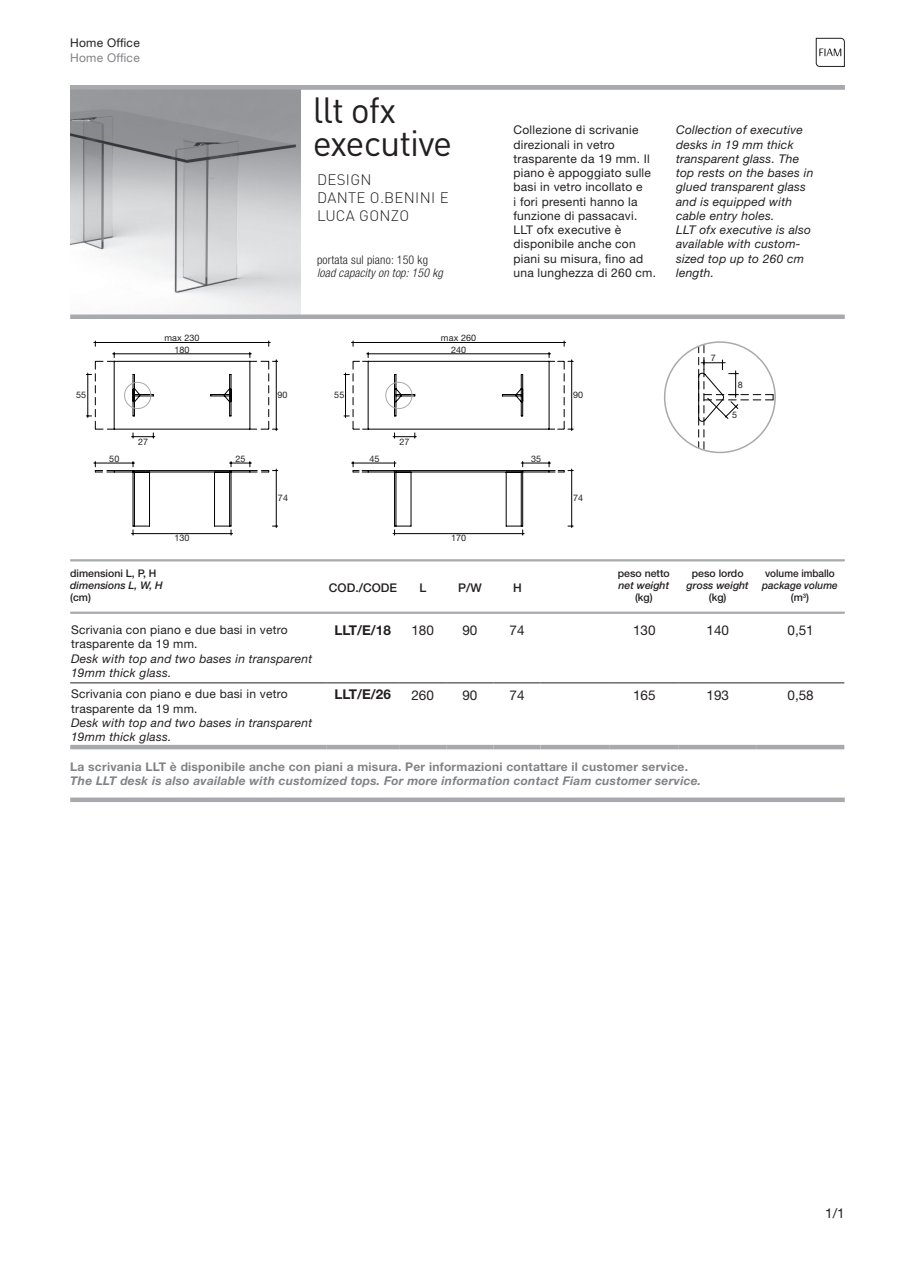
<style>
.page{position:relative;width:915px;height:1263px;background:#fff}
.page>*{position:absolute;margin:0;border:0;box-sizing:border-box;transform-origin:0 0}
.t1{font:36px/33px "DIN";letter-spacing:-.03em;color:#231f20}
.t2{font:300 15px/18px "DIN";letter-spacing:.02em;color:#231f20}
.t3{font:13.5px "Helvetica Neue";color:#231f20}
.t4{font:700 13.5px "Helvetica Neue";color:#231f20}
.t5{font:12px/14.2px "Helvetica Neue";letter-spacing:.02em;color:#231f20}
.t6{font:italic 12px/14.2px "Helvetica Neue";letter-spacing:.02em;color:#231f20}
.t7{font:700 12px "Helvetica Neue";letter-spacing:.02em;color:#808285}
.t8{font:italic 700 12px "Helvetica Neue";letter-spacing:.02em;color:#808285}
.t9{font:italic 300 condensed 12px "Helvetica Neue";letter-spacing:.015em;color:#231f20}
.t10{font:300 condensed 12px "Helvetica Neue";letter-spacing:.015em;color:#231f20}
.t11{font:500 12px "Helvetica Neue";color:#231f20}
.t12{font:12px "Helvetica Neue";letter-spacing:.02em;color:#808285}
.t13{font:500 10.5px "Helvetica Neue";color:#231f20}
.t14{font:italic 500 10.5px "Helvetica Neue";color:#231f20}
.t15{font:italic 500 10.5px/12px "Helvetica Neue";color:#231f20;text-align:center;scale:.95 1}
.t16{font:500 10.5px "Helvetica Neue";color:#231f20;scale:.95 1}
.t17{font:9px/11.4px "Helvetica Neue";letter-spacing:.01em;color:#231f20;text-align:center}
.s1{font-style:normal}
</style>
<div class="page">
<svg style="left:815px;top:38px;width:29px;height:29px"></svg>
<img style="left:70px;top:90px;width:230px;height:224px">
<div style="left:70px;top:85px;width:774px;height:5px;background:#a8a9ad"></div>
<div style="left:70px;top:314px;width:774px;height:5px;background:#a8a9ad"></div>
<hr style="left:70px;top:559px;width:774px;height:2px;background:#a8a9ad">
<hr style="left:70px;top:612px;width:774px;height:2px;background:#a8a9ad">
<hr style="left:70px;top:683px;width:256px;height:1px;background:#231f20">
<hr style="left:326px;top:683px;width:73px;height:1px;background:#231f20">
<hr style="left:540px;top:683px;width:69px;height:1px;background:#231f20">
<hr style="left:609px;top:683px;width:69px;height:1px;background:#231f20">
<hr style="left:678px;top:683px;width:78px;height:1px;background:#231f20">
<hr style="left:756px;top:683px;width:88px;height:1px;background:#231f20">
<hr style="left:70px;top:745px;width:256px;height:4px;background:#a8a9ad">
<hr style="left:326px;top:745px;width:73px;height:4px;background:#a8a9ad">
<hr style="left:399px;top:745px;width:47px;height:4px;background:#a8a9ad">
<hr style="left:446px;top:745px;width:47px;height:4px;background:#a8a9ad">
<hr style="left:493px;top:745px;width:47px;height:4px;background:#a8a9ad">
<hr style="left:540px;top:745px;width:69px;height:4px;background:#a8a9ad">
<hr style="left:609px;top:745px;width:69px;height:4px;background:#a8a9ad">
<hr style="left:678px;top:745px;width:78px;height:4px;background:#a8a9ad">
<hr style="left:756px;top:745px;width:88px;height:4px;background:#a8a9ad">
<hr style="left:399px;top:683px;width:47px;height:1px;background:#231f20">
<hr style="left:446px;top:683px;width:47px;height:1px;background:#231f20">
<hr style="left:493px;top:683px;width:47px;height:1px;background:#231f20">
<div style="left:70px;top:797px;width:774px;height:5px;background:#a8a9ad"></div>
<hr style="left:351px;top:342px;width:214px;height:1px;background:#000">
<svg style="left:344px;top:352px;width:229px;height:183px"></svg>
<hr style="left:94px;top:342px;width:176px;height:1px;background:#000">
<svg style="left:86px;top:352px;width:192px;height:183px"></svg>
<svg style="left:698px;top:342px;width:75px;height:110px"></svg>
<div style="left:663px;top:341px;width:112px;height:112px;border:2px solid #a8a9ad;border-radius:50%"></div>
<div style="left:124px;top:382px;width:27px;height:27px;border:1px solid #a8a9ad;border-radius:50%"></div>
<div style="left:385px;top:382px;width:27px;height:27px;border:1px solid #a8a9ad;border-radius:50%"></div>
<p class="t5" style="left:70px;top:36px;width:71px">Home Office</p>
<p class="t12" style="left:70px;top:50px;width:71px">Home Office</p>
<p class="t17" style="left:164px;top:332px;width:37px">max 230<br>180</p>
<p class="t17" style="left:76px;top:389px;width:12px">55</p>
<p class="t17" style="left:277px;top:389px;width:12px">90</p>
<p class="t17" style="left:138px;top:436px;width:12px">27</p>
<p class="t17" style="left:109px;top:453px;width:12px">50</p>
<p class="t17" style="left:235px;top:453px;width:12px">25</p>
<p class="t17" style="left:278px;top:492px;width:12px">74</p>
<p class="t17" style="left:174px;top:532px;width:17px">130</p>
<h1 class="t1" style="left:313px;top:93px;width:141px">llt ofx executive</h1>
<p class="t2" style="left:317px;top:171px;width:56px">DESIGN<br>DANTE</p>
<p class="t2" style="left:370px;top:189px;width:24px">O.BENINI</p>
<p class="t2" style="left:439px;top:189px;width:8px">E</p>
<p class="t2" style="left:317px;top:207px;width:10px">LUCA</p>
<p class="t2" style="left:359px;top:207px;width:11px">GONZO</p>
<p class="t10" style="left:317px;top:253px;width:112px">portata sul piano: 150 kg</p>
<p class="t9" style="left:317px;top:266px;width:127px">load capacity on top: 150 kg</p>
<p class="t17" style="left:441px;top:332px;width:37px">max 260<br>240</p>
<p class="t5" style="left:513px;top:123px;width:144px">Collezione di scrivanie direzionali in vetro trasparente da 19 mm. Il piano è appoggiato sulle basi in vetro incollato e<br>i fori presenti hanno la funzione di passacavi.<br>LLT ofx executive è disponibile anche con piani su misura, fino ad una lunghezza di 260 cm.</p>
<p class="t6" style="left:675px;top:123px;width:139px">Collection of executive desks in 19 mm thick transparent glass. The top rests on the bases in glued transparent glass and is equipped with cable entry holes.<br>LLT ofx executive is also available with custom&shy;sized top up to 260 cm length.</p>
<p class="t17" style="left:710px;top:352px;width:7px">7</p>
<p class="t17" style="left:737px;top:379px;width:7px">8</p>
<p class="t17" style="left:334px;top:389px;width:12px">55</p>
<p class="t17" style="left:573px;top:389px;width:12px">90</p>
<p class="t17" style="left:399px;top:436px;width:12px">27</p>
<p class="t17" style="left:369px;top:453px;width:12px">45</p>
<p class="t17" style="left:531px;top:453px;width:12px">35</p>
<p class="t17" style="left:573px;top:492px;width:12px">74</p>
<p class="t17" style="left:451px;top:532px;width:17px">170</p>
<p class="t17" style="left:732px;top:409px;width:7px">5</p>
<p class="t13" style="left:70px;top:567px;width:88px">dimensioni L, P, H</p>
<p class="t14" style="left:70px;top:579px;width:94px">dimensions L, W, H</p>
<p class="t13" style="left:70px;top:591px;width:22px">(cm)</p>
<p class="t5" style="left:71px;top:622px;width:218px">Scrivania con piano e due basi in vetro trasparente da 19 mm.</p>
<p class="t6" style="left:71px;top:651px;width:242px">Desk with top and two bases in transparent<br>19mm thick glass.</p>
<p class="t5" style="left:71px;top:687px;width:218px">Scrivania con piano e due basi in vetro trasparente da 19 mm.</p>
<p class="t6" style="left:71px;top:715px;width:242px">Desk with top and two bases in transparent<br>19mm thick glass.</p>
<p class="t11" style="left:329px;top:580px;width:70px">COD./CODE</p>
<p class="t11" style="left:419px;top:580px;width:8px">L</p>
<p class="t11" style="left:458px;top:580px;width:25px">P/W</p>
<p class="t11" style="left:513px;top:580px;width:10px">H</p>
<p class="t13" style="left:617px;top:567px;width:53px">peso netto</p>
<p class="t14" style="left:618px;top:579px;width:52px">net weight</p>
<p class="t13" style="left:634px;top:591px;width:19px">(kg)</p>
<p class="t13" style="left:691px;top:567px;width:53px">peso lordo</p>
<p class="t14" style="left:686px;top:579px;width:64px">gross weight</p>
<p class="t13" style="left:708px;top:591px;width:19px">(kg)</p>
<p class="t16" style="left:764px;top:567px;width:75px">volume imballo</p>
<p class="t15" style="left:761px;top:579px;width:81px">package volume <span class="s1">(m</span><sup>3</sup><span class="s1">)</span></p>
<p class="t4" style="left:334px;top:622px;width:58px">LLT/E/18</p>
<p class="t3" style="left:411px;top:622px;width:24px">180</p>
<p class="t3" style="left:462px;top:622px;width:17px">90</p>
<p class="t3" style="left:509px;top:622px;width:17px">74</p>
<p class="t3" style="left:633px;top:622px;width:24px">130</p>
<p class="t3" style="left:706px;top:622px;width:24px">140</p>
<p class="t3" style="left:787px;top:622px;width:28px">0,51</p>
<p class="t4" style="left:334px;top:686px;width:58px">LLT/E/26</p>
<p class="t3" style="left:411px;top:687px;width:24px">260</p>
<p class="t3" style="left:462px;top:687px;width:17px">90</p>
<p class="t3" style="left:509px;top:687px;width:17px">74</p>
<p class="t3" style="left:633px;top:687px;width:24px">165</p>
<p class="t3" style="left:706px;top:687px;width:24px">193</p>
<p class="t3" style="left:787px;top:687px;width:28px">0,58</p>
<p class="t7" style="left:70px;top:759px;width:619px">La scrivania LLT è disponibile anche con piani a misura. Per informazioni contattare il customer service.</p>
<p class="t8" style="left:70px;top:773px;width:632px">The LLT desk is also available with customized tops. For more information contact Fiam customer service.</p>
<p class="t3" style="left:825px;top:1205px;width:21px">1/1</p>
</div>
